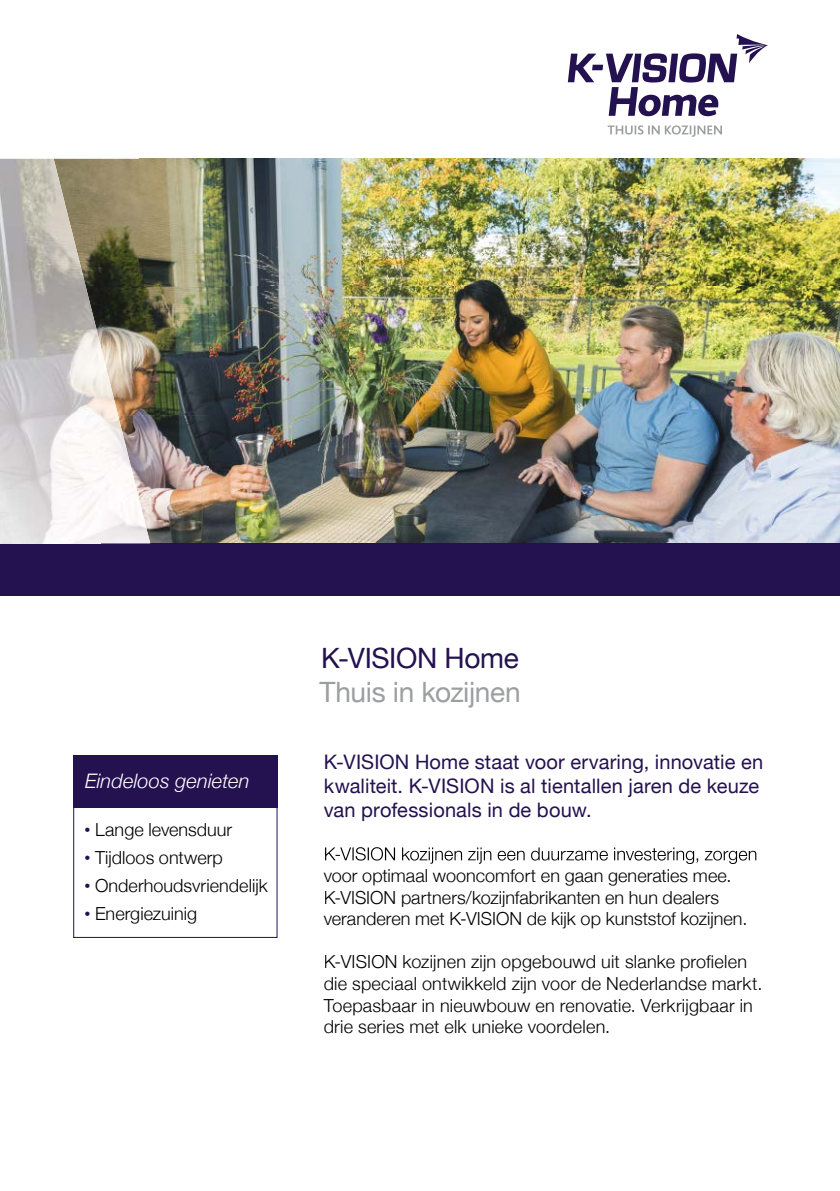
<style>
.page{position:relative;width:840px;height:1191px;background:#fff}
.page>*{position:absolute;margin:0;border:0;box-sizing:border-box;transform-origin:0 0}
.t1{font:28px "Helvetica Neue";letter-spacing:-.015em;color:#9c9e9f}
.t2{font:28px "Helvetica Neue";letter-spacing:-.015em;color:#24114f}
.t3{font:20px/24px "Helvetica Neue";letter-spacing:.005em;color:#24114f}
.t4{font:italic 300 20px "Helvetica Neue";letter-spacing:.005em;color:#fff}
.t5{font:300 18px/21.6px "Helvetica Neue";letter-spacing:.005em;color:#000}
.s1{font-size:12px;color:#24114f}
</style>
<div class="page">
<img style="left:100px;top:159px;width:739px;height:128px">
<img style="left:100px;top:287px;width:669px;height:128px">
<img style="left:769px;top:287px;width:70px;height:256px">
<img style="left:150px;top:415px;width:619px;height:128px">
<svg style="left:607px;top:125px;width:114px;height:12px"></svg>
<svg style="left:567px;top:34px;width:200px;height:82px"></svg>
<svg style="left:325px;top:847px;width:432px;height:17px"></svg>
<div style="left:0;top:543px;width:839px;height:52px;background:#24114f"></div>
<svg style="left:0;top:158px;width:54px;height:1px"></svg>
<img style="left:0;top:159px;width:100px;height:384px">
<img style="left:100px;top:343px;width:50px;height:200px">
<svg style="left:73px;top:755px;width:204px;height:183px"></svg>
<p class="t4" style="left:85px;top:765px;width:166px">Eindeloos genieten</p>
<p class="t5" style="left:84px;top:817px;width:149px"><span class="s1">•</span> Lange levensduur</p>
<p class="t5" style="left:84px;top:845px;width:140px"><span class="s1">•</span> Tijdloos ontwerp</p>
<p class="t5" style="left:84px;top:873px;width:184px"><span class="s1">•</span> Onderhoudsvriendelijk</p>
<p class="t5" style="left:84px;top:901px;width:114px"><span class="s1">•</span> Energiezuinig</p>
<h1 class="t2" style="left:321px;top:638px;width:199px">K-VISION Home</h1>
<h1 class="t1" style="left:319px;top:671px;width:202px">Thuis in kozijnen</h1>
<p class="t3" style="left:323px;top:751px;width:440px">K-VISION Home staat voor ervaring, innovatie en kwaliteit. K-VISION is al tientallen jaren de keuze van professionals in de bouw.</p>
<p class="t5" style="left:323px;top:863px;width:425px">voor optimaal wooncomfort en gaan generaties mee.<br>K-VISION partners/kozijnfabrikanten en hun dealers veranderen met K-VISION de kijk op kunststof kozijnen.</p>
<p class="t5" style="left:323px;top:949px;width:440px">K-VISION kozijnen zijn opgebouwd uit slanke profielen die speciaal ontwikkeld zijn voor de Nederlandse markt.<br>Toepasbaar in nieuwbouw en renovatie. Verkrijgbaar in drie series met elk unieke voordelen.</p>
</div>
